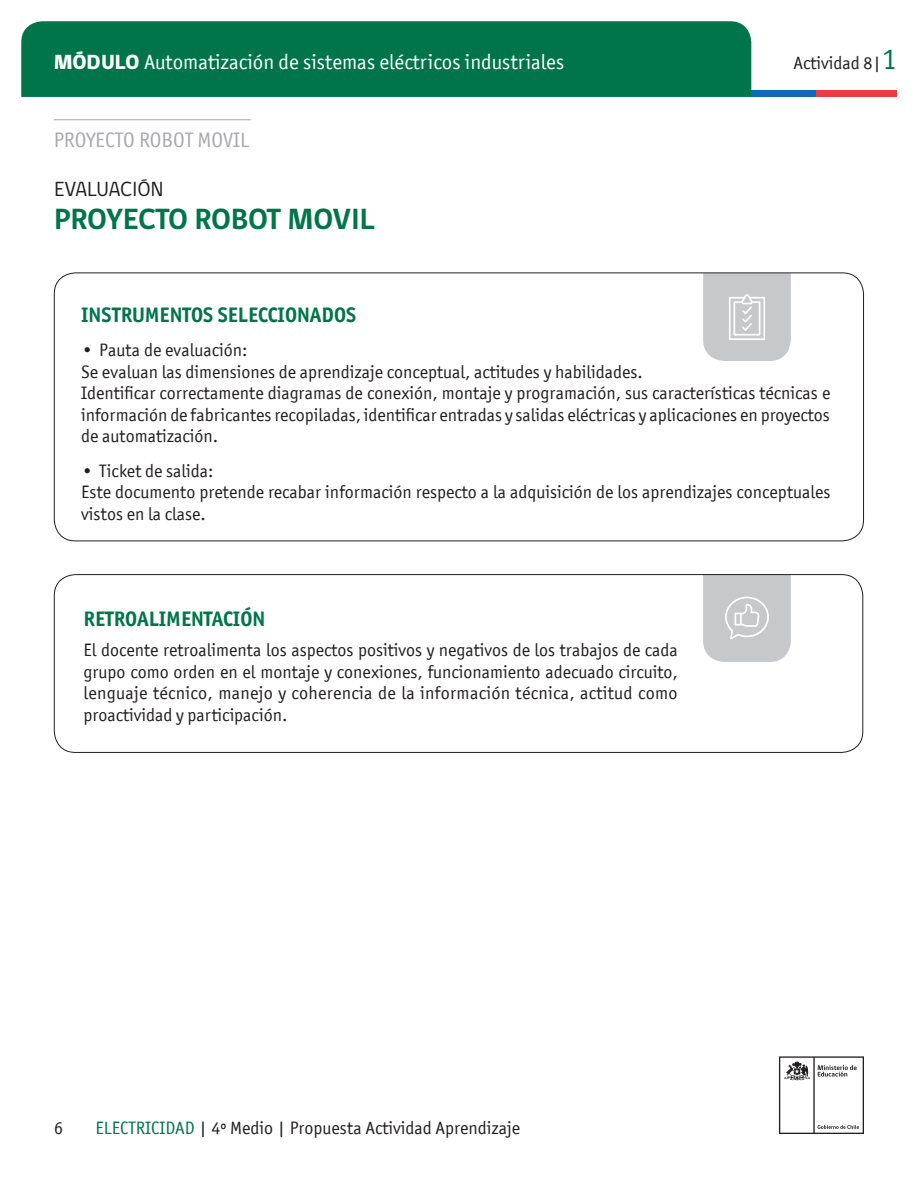
<style>
.page{position:relative;width:918px;height:1188px;background:#fff}
.page>*{position:absolute;margin:0;border:0;box-sizing:border-box;transform-origin:0 0}
.t1{font:700 30px "gob CL";letter-spacing:-.015em;color:#00754b}
.t2{font:21px "Officina San ITC";color:#fff}
.t3{font:700 21px "Officina San ITC";color:#00754b}
.t4{font:21px "Officina San ITC";color:#a8a9ad}
.t5{font:21px "gob CL";color:#231f20}
.t6{font:18px/21.6px "Officina San ITC";color:#231f20;text-align:justify}
.s1{font-family:"gob CL";font-weight:800}
.s2{font-size:30px;color:#00754b}
.s3{color:#00754b}
</style>
<div class="page">
<svg style="left:779px;top:1056px;width:85px;height:78px"></svg>
<div style="left:21px;top:21px;width:730px;height:76px;background:#00754b"></div>
<div style="left:751px;top:90px;width:65px;height:7px;background:#0f69b4"></div>
<div style="left:816px;top:90px;width:81px;height:7px;background:#eb3c46"></div>
<hr style="left:54px;top:119px;width:196px;height:1px;background:#a8a9ad">
<svg style="left:703px;top:275px;width:88px;height:86px;background:#cccdcf"></svg>
<svg style="left:703px;top:576px;width:88px;height:86px;background:#cbccce"></svg>
<div style="left:54px;top:574px;width:809px;height:179px;border:1px solid #231f20;border-radius:21px"></div>
<p class="t2" style="left:54px;top:50px;width:512px"><span class="s1">MÓDULO</span> Automatización de sistemas eléctricos industriales</p>
<p class="t6" style="left:794px;top:52px;width:105px">Actividad 8|<span class="s2">1</span></p>
<p class="t4" style="left:54px;top:128px;width:197px">PROYECTO ROBOT MOVIL</p>
<p class="t5" style="left:55px;top:174px;width:110px">EVALUACIÓN</p>
<p class="t1" style="left:55px;top:198px;width:322px">PROYECTO ROBOT MOVIL</p>
<p class="t3" style="left:81px;top:301px;width:277px">INSTRUMENTOS SELECCIONADOS</p>
<p class="t6" style="left:81px;top:339px;width:168px">• Pauta de evaluación:</p>
<p class="t6" style="left:81px;top:361px;width:563px">Se evaluan las dimensiones de aprendizaje conceptual, actitudes y habilidades.</p>
<p class="t6" style="left:81px;top:382px;width:751px">Identificar correctamente diagramas de conexión, montaje y programación, sus características técnicas e información de fabricantes recopiladas, identificar entradas y salidas eléctricas y aplicaciones en proyectos de automatización.</p>
<p class="t6" style="left:81px;top:460px;width:134px">• Ticket de salida:</p>
<p class="t6" style="left:81px;top:481px;width:751px">Este documento pretende recabar información respecto a la adquisición de los aprendizajes conceptuales vistos en la clase.</p>
<p class="t3" style="left:84px;top:606px;width:183px">RETROALIMENTACIÓN</p>
<p class="t6" style="left:84px;top:639px;width:596px">El docente retroalimenta los aspectos positivos y negativos de los trabajos de cada grupo como orden en el montaje y conexiones, funcionamiento adecuado circuito, lenguaje técnico, manejo y coherencia de la información técnica, actitud como proactividad y participación.</p>
<p class="t6" style="left:54px;top:1117px;width:10px">6</p>
<p class="t6" style="left:95px;top:1117px;width:426px"><span class="s3">ELECTRICIDAD</span> | 4º Medio | Propuesta Actividad Aprendizaje</p>
</div>
